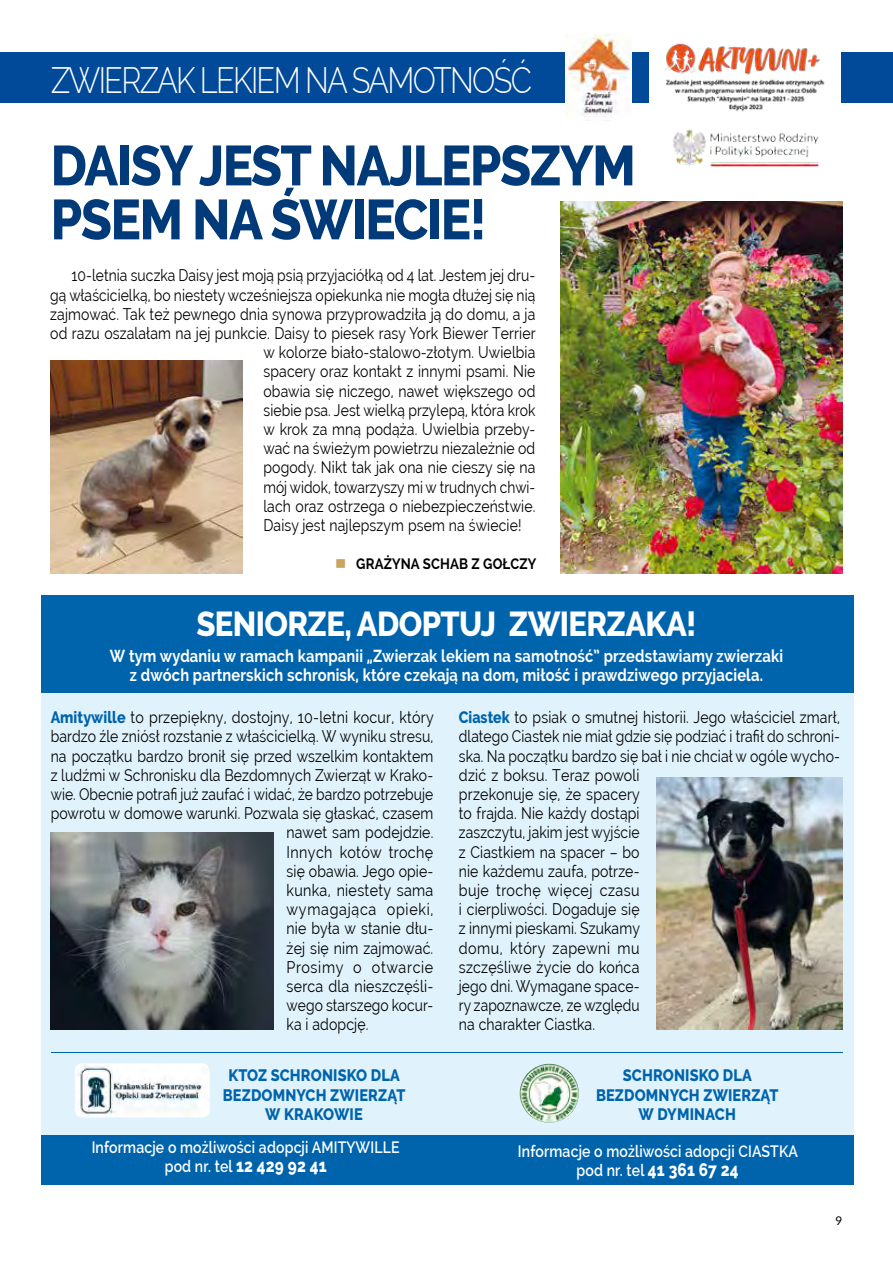
<style>
.page{position:relative;width:893px;height:1263px;background:#fff}
.page>*{position:absolute;margin:0;border:0;box-sizing:border-box;transform-origin:0 0}
.t1{font:800 56.25px/54px "Raleway";letter-spacing:-.025em;color:#003a79;scale:.9 1}
.t2{font:300 36px "Raleway";letter-spacing:-.055em;color:#fff;scale:.85 1}
.t3{font:800 34.5px "Raleway";color:#fff;scale:.9 1}
.t4{font:700 17.25px/19px "Raleway";letter-spacing:.01em;color:#fff;text-align:center;scale:.85 1}
.t5{font:16.5px/19.2px "Raleway";letter-spacing:.01em;color:#000;scale:.85 1}
.t6{font:16.5px "Raleway";letter-spacing:.01em;color:#000;scale:.84 1}
.t7{font:600 16.5px/18.8px "Raleway";letter-spacing:.01em;color:#fff;scale:.85 1}
.t8{font:16.5px "Raleway";letter-spacing:.01em;color:#000;scale:.86 1}
.t9{font:800 16.5px/19.5px "Raleway";letter-spacing:.01em;color:#0064ad;text-align:center;scale:.88 1}
.t10{font:16.5px "Raleway";letter-spacing:.01em;color:#000;scale:.83 1}
.t11{font:16.5px "Raleway";letter-spacing:.01em;color:#000;scale:.87 1}
.t12{font:16.5px "Raleway";letter-spacing:.03em;color:#000;scale:.87 1}
.t13{font:16.5px "Raleway";letter-spacing:.05em;color:#000;scale:.87 1}
.t14{font:16.5px "Raleway";letter-spacing:.045em;color:#000;scale:.87 1}
.t15{font:700 15px "Raleway";letter-spacing:.01em;color:#000;scale:.88 1}
.t16{font:12px "Lato";color:#000}
.s1{font-weight:800;color:#0064ad}
.s2{font-weight:800;font-size:18px}
</style>
<div class="page">
<div style="left:0;top:52px;width:893px;height:50px;background:#004a99"></div>
<img style="left:566px;top:34px;width:66px;height:87px">
<div style="left:41px;top:672px;width:812px;height:477px;background:#e0f2fb"></div>
<div style="left:41px;top:1135px;width:812px;height:50px;background:#0064ad"></div>
<hr style="left:51px;top:1052px;width:382px;height:1px;background:#0064ad">
<hr style="left:433px;top:1052px;width:409px;height:1px;background:#0064ad">
<img style="left:75px;top:1063px;width:135px;height:54px">
<img style="left:520px;top:1064px;width:59px;height:59px;border-radius:30px">
<div style="left:41px;top:595px;width:812px;height:97px;background:#0064ad"></div>
<img style="left:51px;top:832px;width:223px;height:198px">
<img style="left:657px;top:778px;width:185px;height:252px">
<img style="left:51px;top:360px;width:191px;height:213px">
<img style="left:561px;top:202px;width:281px;height:371px">
<div style="left:649px;top:34px;width:192px;height:85px;background:#fff"></div>
<img style="left:665px;top:43px;width:160px;height:69px">
<img style="left:673px;top:129px;width:146px;height:38px">
<h2 class="t2" style="left:51px;top:60px;width:22px">ZWIE</h2>
<h2 class="t2" style="left:121px;top:60px;width:461px">RZAK LEKIE M NA SAMOTN OŚĆ</h2>
<h1 class="t1" style="left:51px;top:139px;width:652px">DAISY JEST NAJLEPSZYM<br>PSEM NA ŚWIECIE!</h1>
<p class="t6" style="left:72px;top:266px;width:554px">10-letnia suczka Daisy jest moją psią przyjaciółką od 4 lat. Jestem jej dru-</p>
<p class="t6" style="left:50px;top:285px;width:579px">gą właścicielką, bo niestety wcześniejsza opiekunka nie mogła dłużej się nią</p>
<p class="t5" style="left:50px;top:304px;width:572px">zajmować. Tak też pewnego dnia synowa przyprowadziła ją do domu, a ja</p>
<p class="t5" style="left:50px;top:324px;width:573px">od razu oszalałam na jej punkcie. Daisy to piesek rasy York Biewer Terrier</p>
<p class="t5" style="left:263px;top:343px;width:321px">w kolorze biało-stalowo-złotym. Uwielbia</p>
<p class="t5" style="left:263px;top:362px;width:321px">spacery oraz kontakt z innymi psami. Nie</p>
<p class="t5" style="left:263px;top:381px;width:321px">obawia się niczego, nawet większego od</p>
<p class="t5" style="left:263px;top:400px;width:322px">siebie psa. Jest wielką przylepą, która krok</p>
<p class="t5" style="left:263px;top:420px;width:321px">w krok za mną podąża. Uwielbia przeby-</p>
<p class="t5" style="left:263px;top:439px;width:321px">wać na świeżym powietrzu niezależnie od</p>
<p class="t5" style="left:263px;top:458px;width:321px">pogody. Nikt tak jak ona nie cieszy się na</p>
<p class="t10" style="left:263px;top:477px;width:329px">mój widok, towarzyszy mi w trudnych chwi-</p>
<p class="t5" style="left:263px;top:496px;width:321px">lach oraz ostrzega o niebezpieczeństwie.</p>
<p class="t5" style="left:263px;top:516px;width:305px">Daisy jest najlepszym psem na świecie!</p>
<p class="t15" style="left:356px;top:556px;width:53px">Grażyna</p>
<p class="t15" style="left:423px;top:556px;width:21px">Schab</p>
<p class="t15" style="left:472px;top:556px;width:35px">z Gołczy</p>
<h3 class="t3" style="left:196px;top:604px;width:42px">SENIORZE</h3>
<h3 class="t3" style="left:344px;top:604px;width:35px">, ADOPTUJ</h3>
<h3 class="t3" style="left:509px;top:604px;width:23px">ZWIERZAKA</h3>
<h3 class="t3" style="left:686px;top:604px;width:13px">!</h3>
<p class="t4" style="left:110px;top:646px;width:793px">W tym wydaniu w ramach kampanii „Zwierzak lekiem na samotność” przedstawiamy zwierzaki z dwóch partnerskich schronisk, które czekają na dom, miłość i prawdziwego przyjaciela.</p>
<p class="t8" style="left:51px;top:708px;width:447px"><span class="s1">AMITYWILLE</span> to przepiękny, dostojny, 10-letni kocur, który</p>
<p class="t5" style="left:51px;top:727px;width:452px">bardzo źle zniósł rozstanie z właścicielką. W wyniku stresu,</p>
<p class="t5" style="left:51px;top:746px;width:452px">na początku bardzo bronił się przed wszelkim kontaktem</p>
<p class="t5" style="left:51px;top:765px;width:452px">z ludźmi w Schronisku dla Bezdomnych Zwierząt w Krako-</p>
<p class="t6" style="left:51px;top:784px;width:457px">wie. Obecnie potrafi już zaufać i widać, że bardzo potrzebuje</p>
<p class="t5" style="left:51px;top:804px;width:452px">powrotu w domowe warunki. Pozwala się głaskać, czasem</p>
<p class="t5" style="left:287px;top:823px;width:174px">nawet sam podejdzie.</p>
<p class="t12" style="left:287px;top:842px;width:170px">Innych kotów trochę</p>
<p class="t5" style="left:287px;top:861px;width:174px">się obawia. Jego opie-</p>
<p class="t11" style="left:287px;top:880px;width:170px">kunka, niestety sama</p>
<p class="t13" style="left:287px;top:900px;width:170px">wymagająca opieki,</p>
<p class="t8" style="left:287px;top:919px;width:172px">nie była w stanie dłu-</p>
<p class="t8" style="left:287px;top:938px;width:172px">żej się nim zajmować.</p>
<p class="t14" style="left:287px;top:957px;width:170px">Prosimy o otwarcie</p>
<p class="t8" style="left:287px;top:976px;width:172px">serca dla nieszczęśli-</p>
<p class="t6" style="left:287px;top:996px;width:176px">wego starszego kocur-</p>
<p class="t5" style="left:287px;top:1015px;width:98px">ka i adopcję.</p>
<p class="t9" style="left:223px;top:1066px;width:209px">KTOZ SCHRONISKO DLA<br>BEZDOMNYCH ZWIERZĄT<br>W KRAKOWIE</p>
<p class="t7" style="left:165px;top:1138px;width:257px;text-indent:-73px">Informacje o możliwości adopcji AMITYWILLE pod nr. tel <span class="s2">12 429 92 41</span></p>
<p class="t5" style="left:459px;top:708px;width:450px"><span class="s1">CIASTEK</span> to psiak o smutnej historii. Jego właściciel zmarł, dlatego Ciastek nie miał gdzie się podziać i trafił do schroni&shy;ska. Na początku bardzo się bał i nie chciał w ogóle wycho&shy;dzić z boksu. Teraz powoli<br>przekonuje się, że spacery<br>to frajda. Nie każdy dostąpi<br>zaszczytu, jakim jest wyjście<br>z Ciastkiem na spacer – bo<br>nie każdemu zaufa, potrze-<br>buje trochę więcej czasu<br>i cierpliwości. Dogaduje się<br>z innymi pieskami. Szukamy<br>domu, który zapewni mu<br>szczęśliwe życie do końca<br>jego dni. Wymagane space-<br>ry zapoznawcze, ze względu<br>na charakter Ciastka.</p>
<p class="t9" style="left:596px;top:1066px;width:209px">SCHRONISKO DLA<br>BEZDOMNYCH ZWIERZĄT<br>W DYMINACH</p>
<p class="t7" style="left:518px;top:1141px;width:319px;text-align:center">Informacje o możliwości adopcji CIASTKA pod nr. tel <span class="s2">41 361 67 24</span></p>
<p class="t16" style="left:835px;top:1214px;width:8px">9</p>
</div>
